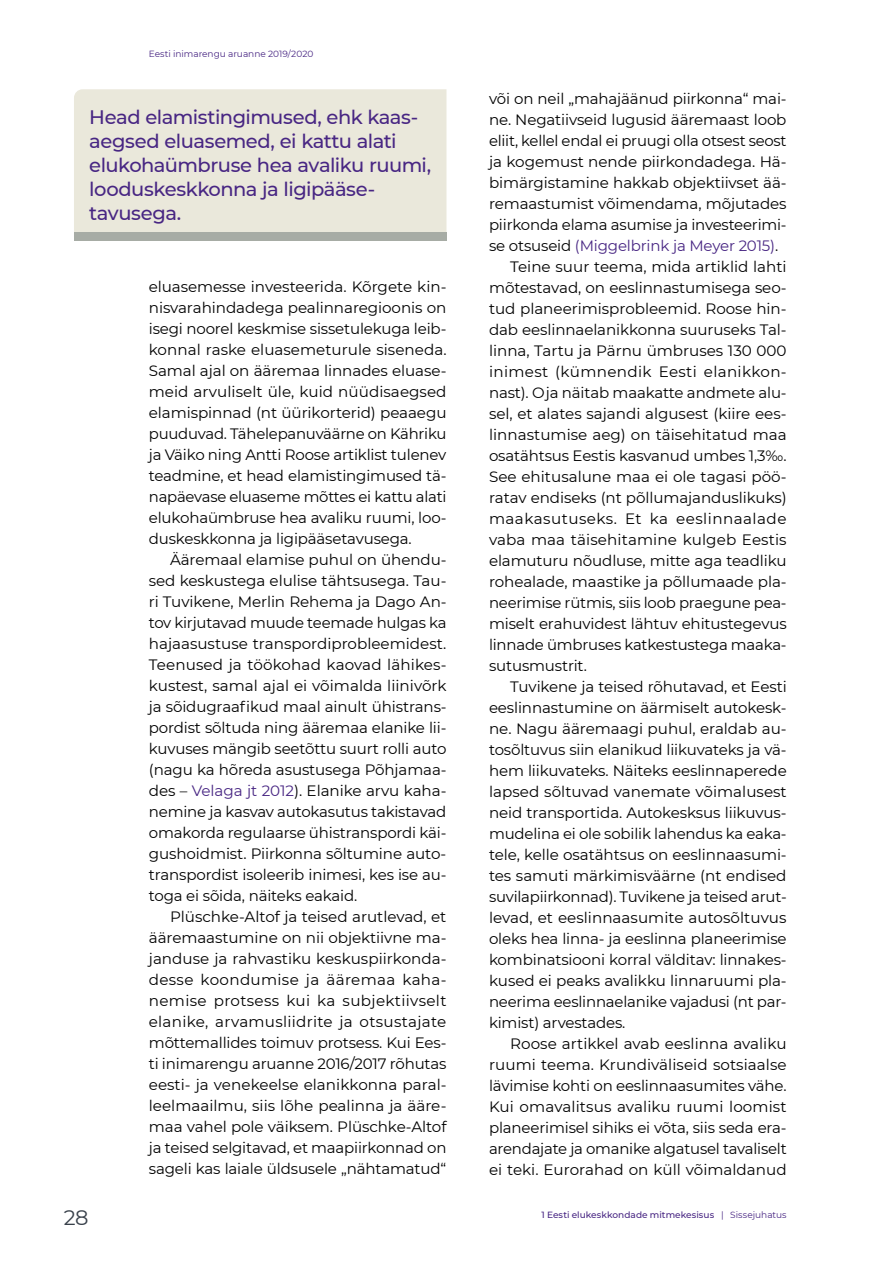
<style>
.page{position:relative;width:893px;height:1263px;background:#fff}
.page>*{position:absolute;margin:0;border:0;box-sizing:border-box;transform-origin:0 0}
.t1{font:21px "Montserrat";color:#39414b}
.t2{font:500 19.5px/24px "Montserrat";letter-spacing:-.025em;color:#482683}
.t3{font:15px/21px "Montserrat";letter-spacing:-.01em;color:#000;text-align:justify}
.t4{font:15px "Montserrat";letter-spacing:.01em;color:#000}
.t5{font:15px "Montserrat";letter-spacing:-.01em;color:#482683}
.t6{font:15px "Montserrat";letter-spacing:.02em;color:#000}
.t7{font:15px "Montserrat";letter-spacing:.03em;color:#000}
.t8{font:500 9px "Montserrat";letter-spacing:.005em;color:#482683}
.t9{font:9px "Montserrat";color:#482683}
.s1{color:#482683}
.s2{color:#000}
.s3{font-weight:400}
</style>
<div class="page">
<div style="left:74px;top:89px;width:372px;height:143px;background:#eae8db"></div>
<div style="left:74px;top:232px;width:372px;height:9px;background:#a7aca5"></div>
<p class="t9" style="left:149px;top:47px;width:166px">Eesti inimarengu aruanne 2019/2020</p>
<h2 class="t2" style="left:89px;top:104px;width:343px">Head elamistingimused, ehk kaas&shy;aegsed eluasemed, ei kattu alati elukohaümbruse hea avaliku ruumi, looduskeskkonna ja ligipääse&shy;tavusega.</h2>
<h1 class="t1" style="left:64px;top:1203px;width:26px">28</h1>
<p class="t3" style="left:149px;top:276px;width:299px">eluasemesse investeerida. Kõrgete kin&shy;nisvarahindadega pealinnaregioonis on isegi noorel keskmise sissetulekuga leib&shy;konnal raske eluasemeturule siseneda.<br>Samal ajal on ääremaa linnades eluase&shy;meid arvuliselt üle, kuid nüüdisaegsed elamispinnad (nt üürikorterid) peaaegu puuduvad. Tähelepanuväärne on Kähriku ja Väiko ning Antti Roose artiklist tulenev teadmine, et head elamistingimused tä&shy;napäevase eluaseme mõttes ei kattu alati elukohaümbruse hea avaliku ruumi, loo&shy;duskeskkonna ja ligipääsetavusega.</p>
<p class="t3" style="left:149px;top:549px;width:299px;text-indent:21px">Ääremaal elamise puhul on ühendu&shy;sed keskustega elulise tähtsusega. Tau&shy;ri Tuvikene, Merlin Rehema ja Dago An&shy;tov kirjutavad muude teemade hulgas ka hajaasustuse transpordiprobleemidest.<br>Teenused ja töökohad kaovad lähikes&shy;kustest, samal ajal ei võimalda liinivõrk ja sõidugraafikud maal ainult ühistrans&shy;pordist sõltuda ning ääremaa elanike lii&shy;kuvuses mängib seetõttu suurt rolli auto (nagu ka hõreda asustusega Põhjamaa&shy;des – <span class="s1">Velaga jt 2012</span>). Elanike arvu kaha&shy;nemine ja kasvav autokasutus takistavad omakorda regulaarse ühistranspordi käi&shy;gushoidmist. Piirkonna sõltumine auto&shy;transpordist isoleerib inimesi, kes ise au&shy;toga ei sõida, näiteks eakaid.</p>
<p class="t3" style="left:149px;top:906px;width:299px;text-indent:21px">Plüschke-Altof ja teised arutlevad, et ääremaastumine on nii objektiivne ma&shy;janduse ja rahvastiku keskuspiirkonda&shy;desse koondumise ja ääremaa kaha&shy;nemise protsess kui ka subjektiivselt elanike, arvamusliidrite ja otsustajate mõttemallides toimuv protsess. Kui Ees&shy;ti inimarengu aruanne 2016/2017 rõhutas eesti- ja venekeelse elanikkonna paral&shy;leelmaailmu, siis lõhe pealinna ja ääre&shy;maa vahel pole väiksem. Plüschke-Altof ja teised selgitavad, et maapiirkonnad on sageli kas laiale üldsusele „nähtamatud“</p>
<p class="t3" style="left:489px;top:87px;width:299px">või on neil „mahajäänud piirkonna“ mai-</p>
<p class="t3" style="left:489px;top:108px;width:299px">ne. Negatiivseid lugusid ääremaast loob</p>
<p class="t3" style="left:489px;top:129px;width:299px">eliit, kellel endal ei pruugi olla otsest seost</p>
<p class="t3" style="left:489px;top:150px;width:299px">ja kogemust nende piirkondadega. Hä-</p>
<p class="t3" style="left:489px;top:171px;width:299px">bimärgistamine hakkab objektiivset ää-</p>
<p class="t3" style="left:489px;top:192px;width:299px">remaastumist võimendama, mõjutades</p>
<p class="t3" style="left:489px;top:213px;width:299px">piirkonda elama asumise ja investeerimi-</p>
<p class="t5" style="left:489px;top:235px;width:291px"><span class="s2">se otsuseid</span> (Miggelbrink ja Meyer 2015)<span class="s2">.</span></p>
<p class="t3" style="left:510px;top:255px;width:278px">Teine suur teema, mida artiklid lahti</p>
<p class="t3" style="left:489px;top:276px;width:299px">mõtestavad, on eeslinnastumisega seo-</p>
<p class="t3" style="left:489px;top:297px;width:299px">tud planeerimisprobleemid. Roose hin-</p>
<p class="t3" style="left:489px;top:318px;width:299px">dab eeslinnaelanikkonna suuruseks Tal-</p>
<p class="t3" style="left:489px;top:339px;width:299px">linna, Tartu ja Pärnu ümbruses 130 000</p>
<p class="t6" style="left:489px;top:361px;width:299px">inimest (kümnendik Eesti elanikkon-</p>
<p class="t3" style="left:489px;top:381px;width:299px">nast). Oja näitab maakatte andmete alu-</p>
<p class="t3" style="left:489px;top:402px;width:299px">sel, et alates sajandi algusest (kiire ees-</p>
<p class="t3" style="left:489px;top:423px;width:299px">linnastumise aeg) on täisehitatud maa</p>
<p class="t3" style="left:489px;top:444px;width:299px">osatähtsus Eestis kasvanud umbes 1,3‰.</p>
<p class="t3" style="left:489px;top:465px;width:299px">See ehitusalune maa ei ole tagasi pöö-</p>
<p class="t3" style="left:489px;top:486px;width:299px">ratav endiseks (nt põllumajanduslikuks)</p>
<p class="t7" style="left:489px;top:508px;width:299px">maakasutuseks. Et ka eeslinnaalade</p>
<p class="t4" style="left:489px;top:529px;width:299px">vaba maa täisehitamine kulgeb Eestis</p>
<p class="t3" style="left:489px;top:549px;width:299px">elamuturu nõudluse, mitte aga teadliku</p>
<p class="t3" style="left:489px;top:570px;width:299px">rohealade, maastike ja põllumaade pla-</p>
<p class="t3" style="left:489px;top:591px;width:299px">neerimise rütmis, siis loob praegune pea-</p>
<p class="t3" style="left:489px;top:612px;width:299px">miselt erahuvidest lähtuv ehitustegevus</p>
<p class="t3" style="left:489px;top:633px;width:299px">linnade ümbruses katkestustega maaka-</p>
<p class="t3" style="left:489px;top:654px;width:99px">sutusmustrit.</p>
<p class="t3" style="left:510px;top:675px;width:278px">Tuvikene ja teised rõhutavad, et Eesti</p>
<p class="t3" style="left:489px;top:696px;width:299px">eeslinnastumine on äärmiselt autokesk-</p>
<p class="t3" style="left:489px;top:717px;width:299px">ne. Nagu ääremaagi puhul, eraldab au-</p>
<p class="t3" style="left:489px;top:738px;width:299px">tosõltuvus siin elanikud liikuvateks ja vä-</p>
<p class="t3" style="left:489px;top:759px;width:299px">hem liikuvateks. Näiteks eeslinnaperede</p>
<p class="t3" style="left:489px;top:780px;width:299px">lapsed sõltuvad vanemate võimalusest</p>
<p class="t3" style="left:489px;top:801px;width:299px">neid transportida. Autokesksus liikuvus-</p>
<p class="t3" style="left:489px;top:822px;width:299px">mudelina ei ole sobilik lahendus ka eaka-</p>
<p class="t3" style="left:489px;top:843px;width:299px">tele, kelle osatähtsus on eeslinnaasumi-</p>
<p class="t3" style="left:489px;top:864px;width:299px">tes samuti märkimisväärne (nt endised</p>
<p class="t3" style="left:489px;top:885px;width:299px">suvilapiirkonnad). Tuvikene ja teised arut-</p>
<p class="t3" style="left:489px;top:906px;width:299px">levad, et eeslinnaasumite autosõltuvus</p>
<p class="t3" style="left:489px;top:927px;width:299px">oleks hea linna- ja eeslinna planeerimise</p>
<p class="t3" style="left:489px;top:948px;width:299px">kombinatsiooni korral välditav: linnakes-</p>
<p class="t3" style="left:489px;top:969px;width:299px">kused ei peaks avalikku linnaruumi pla-</p>
<p class="t3" style="left:489px;top:990px;width:299px">neerima eeslinnaelanike vajadusi (nt par-</p>
<p class="t3" style="left:489px;top:1011px;width:138px">kimist) arvestades.</p>
<p class="t3" style="left:510px;top:1032px;width:278px">Roose artikkel avab eeslinna avaliku</p>
<p class="t3" style="left:489px;top:1053px;width:299px">ruumi teema. Krundiväliseid sotsiaalse</p>
<p class="t3" style="left:489px;top:1074px;width:299px">lävimise kohti on eeslinnaasumites vähe.</p>
<p class="t4" style="left:489px;top:1096px;width:299px">Kui omavalitsus avaliku ruumi loomist</p>
<p class="t3" style="left:489px;top:1116px;width:299px">planeerimisel sihiks ei võta, siis seda era-</p>
<p class="t3" style="left:489px;top:1137px;width:299px">arendajate ja omanike algatusel tavaliselt</p>
<p class="t3" style="left:489px;top:1158px;width:299px">ei teki. Eurorahad on küll võimaldanud</p>
<p class="t8" style="left:542px;top:1208px;width:247px">1 Eesti elukeskkondade mitmekesisus <span class="s3">| Sissejuhatus</span></p>
</div>
